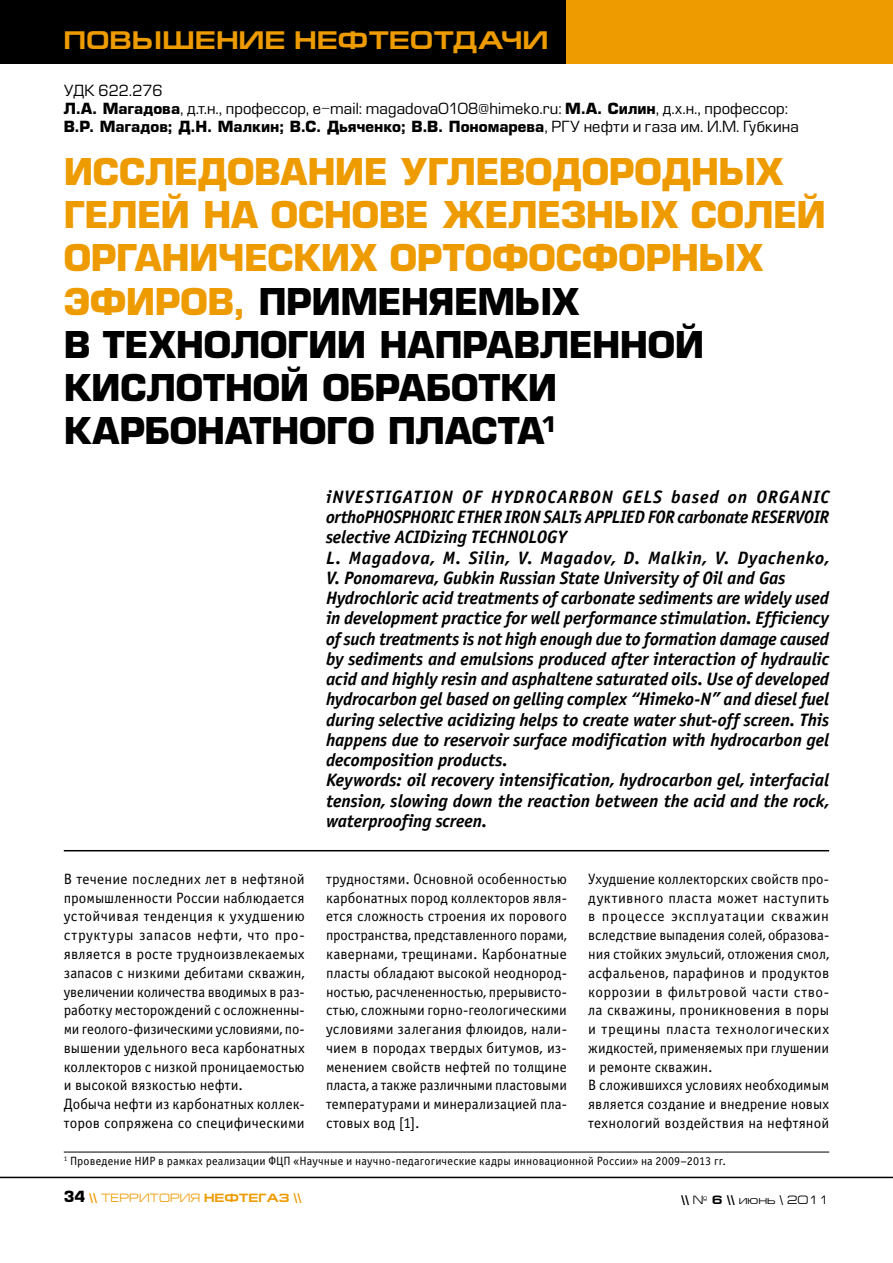
<style>
.page{position:relative;width:893px;height:1263px;background:#fff}
.page>*{position:absolute;margin:0;border:0;box-sizing:border-box;transform-origin:0 0}
.t1{font:700 36px/43.2px "Europe";letter-spacing:-.005em;color:#ee9b00}
.t2{font:700 25.5px "Europe Ext";letter-spacing:.005em;color:#ee9b00}
.t3{font:italic 700 18px/20.2px "Officina Sans C";letter-spacing:-.01em;color:#000}
.t4{font:15px/18.8px "Officina Sans C";letter-spacing:.01em;color:#000}
.t5{font:500 15px/18px "Europe";letter-spacing:.01em;color:#000}
.t6{font:12px "Officina Sans C";letter-spacing:.015em;color:#000}
.t7{font:700 12px "Europe Ext";color:#ee9b00}
.t8{font:12px "Europe Ext";color:#000}
.s1{font-weight:700}
.s2{color:#000}
.s3{font-family:"Europe";font-size:15px;color:#000}
.s4{font-weight:400}
</style>
<div class="page">
<div style="left:0;top:0;width:893px;height:64px;background:#ee9b00"></div>
<div style="left:0;top:0;width:566px;height:64px;background:#000"></div>
<hr style="left:0;top:1177px;width:893px;height:1px;background:#000">
<hr style="left:64px;top:850px;width:765px;height:1px;background:#000">
<hr style="left:64px;top:1152px;width:765px;height:1px;background:#000">
<h2 class="t2" style="left:64px;top:26px;width:255px">Повышение нефте</h2>
<h2 class="t2" style="left:410px;top:26px;width:140px">отдачи</h2>
<p class="t5" style="left:64px;top:83px;width:737px">УДК 622.276<br><span class="s1">Л.А. Магадова</span>, д.т.н., профессор, e-mail: magadova0108@himeko.ru: <span class="s1">М.А. Силин</span>, д.х.н., профессор:<br><span class="s1">В.Р. Магадов; Д.Н. Малкин; В.С. Дьяченко; В.В. Пономарева</span>, РГУ нефти и газа им. И.М. Губкина</p>
<h1 class="t1" style="left:64px;top:150px;width:764px">Исследовани е углеводородных гелей на основе железных солей органических ортофосфорных эфиров, <span class="s2">применяемых<br>в технологии направленной кислотной обработки карбонатного пласта</span><sup>1</sup></h1>
<p class="t3" style="left:326px;top:487px;width:505px">iNVESTIGATION OF HYDROCARBON GELS based on ORGANIC orthoPHOSPHORIC ETHER IRON SALTs APPLIED FOR carbonate RESERVOIR selective ACIDizing TECHNOLOGY<br>L. Magadova, M. Silin, V. Magadov, D. Malkin, V. Dyachenko, V. Ponomareva, Gubkin Russian State University of Oil and Gas Hydrochloric acid treatments of carbonate sediments are widely used in development practice for well performance stimulation. Efficiency of such treatments is not high enough due to formation damage caused by sediments and emulsions produced after interaction of hydraulic acid and highly resin and asphaltene saturated oils. Use of developed hydrocarbon gel based on gelling complex “Himeko-N” and diesel fuel during selective acidizing helps to create water shut-off screen. This happens due to reservoir surface modification with hydrocarbon gel decomposition products.<br>Keywords: oil recovery intensification, hydrocarbon gel, interfacial tension, slowing down the reaction between the acid and the rock, waterproofing screen.</p>
<p class="t4" style="left:64px;top:870px;width:242px">В течение последних лет в нефтяной промышленности России наблюдается устойчивая тенденция к ухудшению структуры запасов нефти, что про&shy;является в росте трудноизвлекаемых запасов с низкими дебитами скважин, увеличении количества вводимых в раз&shy;работку месторождений с осложненны&shy;ми геолого-физическими условиями, по&shy;вышении удельного веса карбонатных коллекторов с низкой проницаемостью и высокой вязкостью нефти.<br>Добыча нефти из карбонатных коллек&shy;торов сопряжена со специфическими</p>
<p class="t4" style="left:326px;top:870px;width:242px;text-align:justify">трудностями. Основной особенностью карбонатных пород коллекторов явля&shy;ется сложность строения их порового пространства, представленного порами, кавернами, трещинами. Карбонатные пласты обладают высокой неоднород&shy;ностью, расчлененностью, прерывисто&shy;стью, сложными горно-геологическими условиями залегания флюидов, нали&shy;чием в породах твердых битумов, из&shy;менением свойств нефтей по толщине пласта, а также различными пластовыми температурами и минерализацией пла&shy;стовых вод [1].</p>
<p class="t4" style="left:588px;top:870px;width:242px">Ухудшение коллекторских свойств про&shy;дуктивного пласта может наступить в процессе эксплуатации скважин вследствие выпадения солей, образова&shy;ния стойких эмульсий, отложения смол, асфальенов, парафинов и продуктов коррозии в фильтровой части ство&shy;ла скважины, проникновения в поры и трещины пласта технологических жидкостей, применяемых при глушении и ремонте скважин.<br>В сложившихся условиях необходимым является создание и внедрение новых технологий воздействия на нефтяной</p>
<p class="t6" style="left:64px;top:1154px;width:664px"><sup>1</sup> Проведение НИР в рамках реализации ФЦП «Научные и научно-педагогические кадры инновационной России» на 2009–2013 гг.</p>
<p class="t7" style="left:64px;top:1191px;width:239px"><span class="s3">34</span> \\ <span class="s4">ТЕРРИТОРИЯ</span> НЕФТЕГАЗ \\</p>
<p class="t8" style="left:681px;top:1193px;width:150px"><span class="s1">\\</span> № <span class="s1">6 \\</span> июнь \ 2011</p>
</div>
